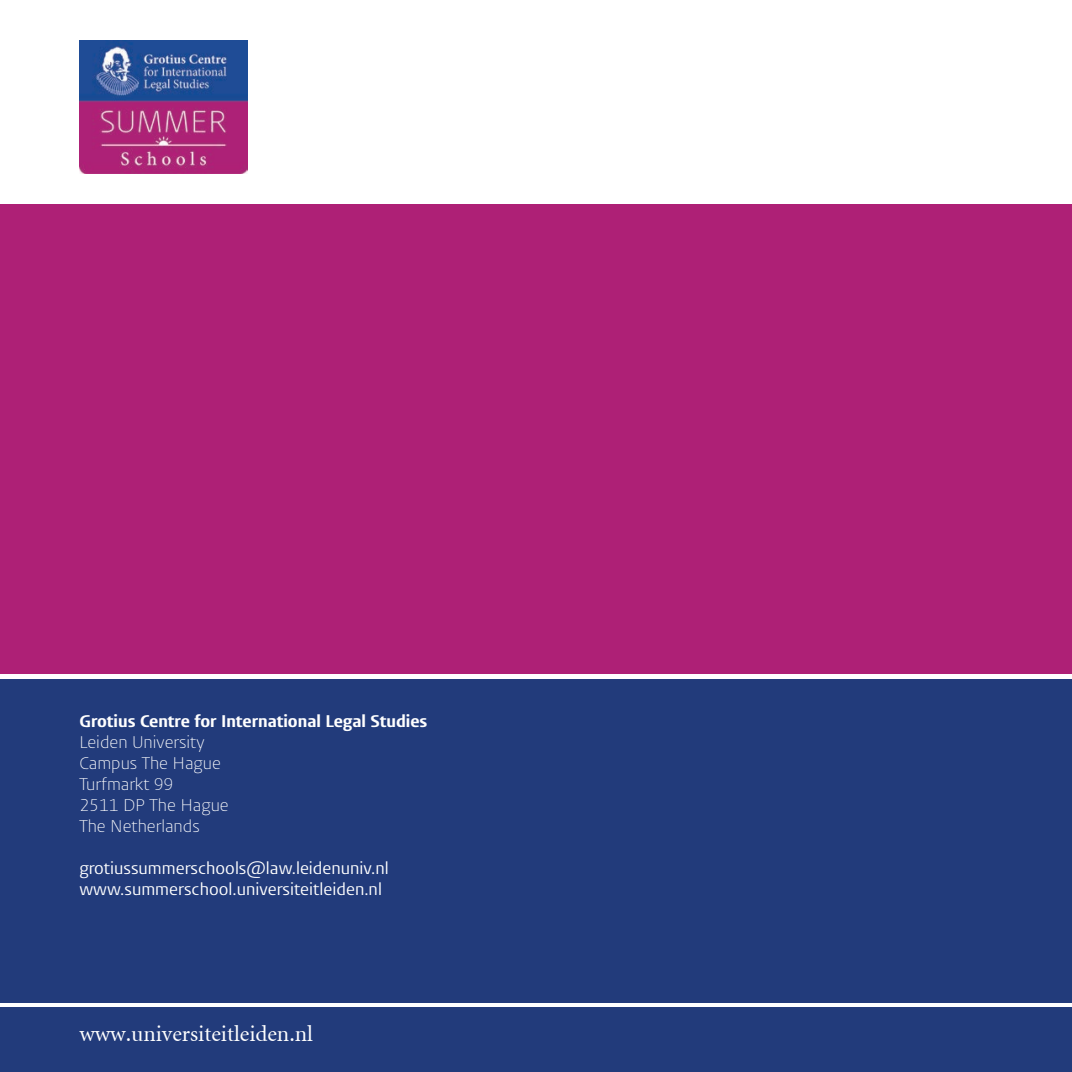
<style>
.page{position:relative;width:1072px;height:1072px;background:#fff}
.page>*{position:absolute;margin:0;border:0;box-sizing:border-box;transform-origin:0 0}
.t1{font:22.75px "Minion";color:#fff}
.t2{font:17.5px/21px "Vestula";color:#fff}
.t3{font:300 17.5px/21px "Vestula";color:#fff}
.t4{font:300 17.5px "Vestula";color:#fff}
</style>
<div class="page">
<div style="left:0;top:1007px;width:1071px;height:64px;background:#223b7b"></div>
<div style="left:0;top:678px;width:1071px;height:324px;background:#223b7b"></div>
<div style="left:0;top:204px;width:1071px;height:469px;background:#ae2076"></div>
<hr style="left:1071px;top:1007px;width:1px;height:64px;background:#223b7b">
<img style="left:79px;top:40px;width:169px;height:133px">
<p class="t4" style="left:79px;top:710px;width:349px">Grotius Centre for International Legal Studies</p>
<p class="t3" style="left:79px;top:731px;width:151px">Leiden University<br>Campus The Hague<br>Turfmarkt 99<br>2511 DP The Hague<br>The Netherlands</p>
<p class="t2" style="left:79px;top:857px;width:311px">grotiussummerschools@law.leidenuniv.nl www.summerschool.universiteitleiden.nl</p>
<h1 class="t1" style="left:79px;top:1022px;width:235px">www.universiteitleiden.nl</h1>
</div>
